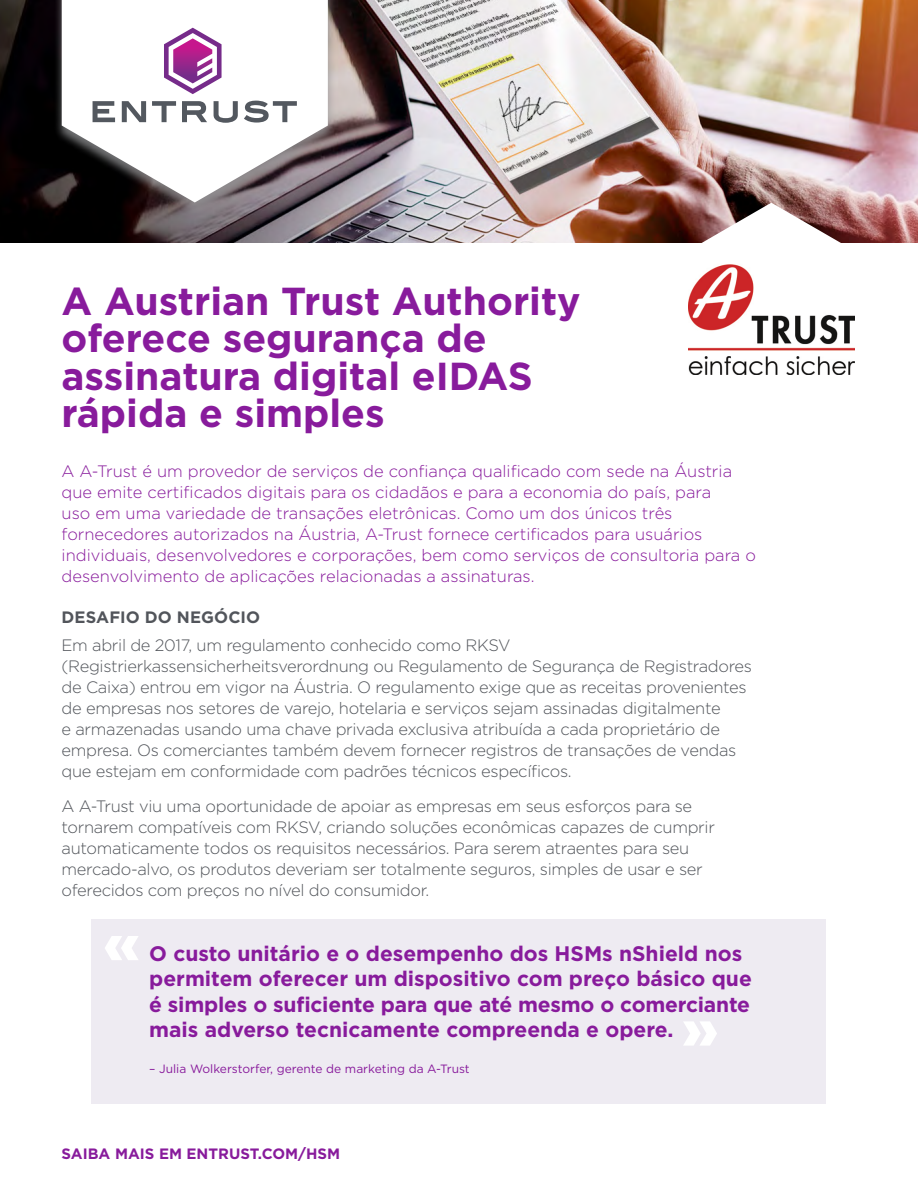
<style>
.page{position:relative;width:918px;height:1188px;background:#fff}
.page>*{position:absolute;margin:0;border:0;box-sizing:border-box;transform-origin:0 0}
.Headline{font:700 39px/37.2px "Gotham";color:#881b9c}
.t1{font:700 21px/25.5px "Gotham";color:#881b9c}
.Body_copy{font:300 16.5px/21px "Gotham";letter-spacing:-.02em;color:#52555b}
.Body_copy_purple{font:300 16.5px/21px "Gotham";color:#881b9c}
.header_1{font:700 16.5px "Gotham";letter-spacing:.005em;color:#52555b}
.CTA_URL_front{font:700 15px "Gotham";color:#881b9c}
.Quote_description{font:12px "Gotham";color:#881b9c}
</style>
<div class="page">
<img style="left:0;top:0;width:918px;height:243px">
<svg style="left:701px;top:203px;width:141px;height:40px"></svg>
<div style="left:92px;top:920px;width:734px;height:184px;background:#eeebf2"></div>
<svg style="left:684px;top:1021px;width:33px;height:25px"></svg>
<svg style="left:105px;top:936px;width:33px;height:24px"></svg>
<img style="left:688px;top:264px;width:167px;height:110px">
<div style="left:53px;top:0;width:283px;height:216px;background:#969799;opacity:.75"></div>
<svg style="left:62px;top:0;width:266px;height:202px"></svg>
<svg style="left:93px;top:101px;width:22px;height:21px"></svg>
<svg style="left:122px;top:101px;width:24px;height:21px"></svg>
<svg style="left:152px;top:101px;width:24px;height:21px"></svg>
<svg style="left:182px;top:101px;width:25px;height:21px"></svg>
<svg style="left:214px;top:101px;width:24px;height:22px"></svg>
<svg style="left:244px;top:100px;width:53px;height:23px"></svg>
<svg style="left:164px;top:28px;width:58px;height:66px"></svg>
<p class="Headline" style="left:62px;top:283px;width:521px">A Austrian Trust Authority oferece segurança de assinatura digital eIDAS rápida e simples</p>
<p class="Body_copy_purple" style="left:62px;top:460px;width:696px">A A-Trust é um provedor de serviços de confiança qualificado com sede na Áustria que emite certificados digitais para os cidadãos e para a economia do país, para<br>uso em uma variedade de transações eletrônicas. Como um dos únicos três fornecedores autorizados na Áustria, A-Trust fornece certificados para usuários individuais, desenvolvedores e corporações, bem como serviços de consultoria para o desenvolvimento de aplicações relacionadas a assinaturas.</p>
<p class="header_1" style="left:62px;top:607px;width:200px">DESAFIO DO NEGÓCIO</p>
<p class="Body_copy" style="left:62px;top:634px;width:692px">Em abril de 2017, um regulamento conhecido como RKSV (Registrierkassensicherheitsverordnung ou Regulamento de Segurança de Registradores de Caixa) entrou em vigor na Áustria. O regulamento exige que as receitas provenientes de empresas nos setores de varejo, hotelaria e serviços sejam assinadas digitalmente<br>e armazenadas usando uma chave privada exclusiva atribuída a cada proprietário de empresa. Os comerciantes também devem fornecer registros de transações de vendas que estejam em conformidade com padrões técnicos específicos.</p>
<p class="Body_copy" style="left:62px;top:795px;width:655px">A A-Trust viu uma oportunidade de apoiar as empresas em seus esforços para se tornarem compatíveis com RKSV, criando soluções econômicas capazes de cumprir automaticamente todos os requisitos necessários. Para serem atraentes para seu mercado-alvo, os produtos deveriam ser totalmente seguros, simples de usar e ser oferecidos com preços no nível do consumidor.</p>
<p class="t1" style="left:149px;top:941px;width:604px">O custo unitário e o desempenho dos HSMs nShield nos permitem oferecer um dispositivo com preço básico que é simples o suficiente para que até mesmo o comerciante mais adverso tecnicamente compreenda e opere.</p>
<p class="Quote_description" style="left:149px;top:1061px;width:322px">– Julia Wolkerstorfer, gerente de marketing da A-Trust</p>
<p class="CTA_URL_front" style="left:62px;top:1144px;width:280px">SAIBA MAIS EM ENTRUST.COM/HSM</p>
</div>
